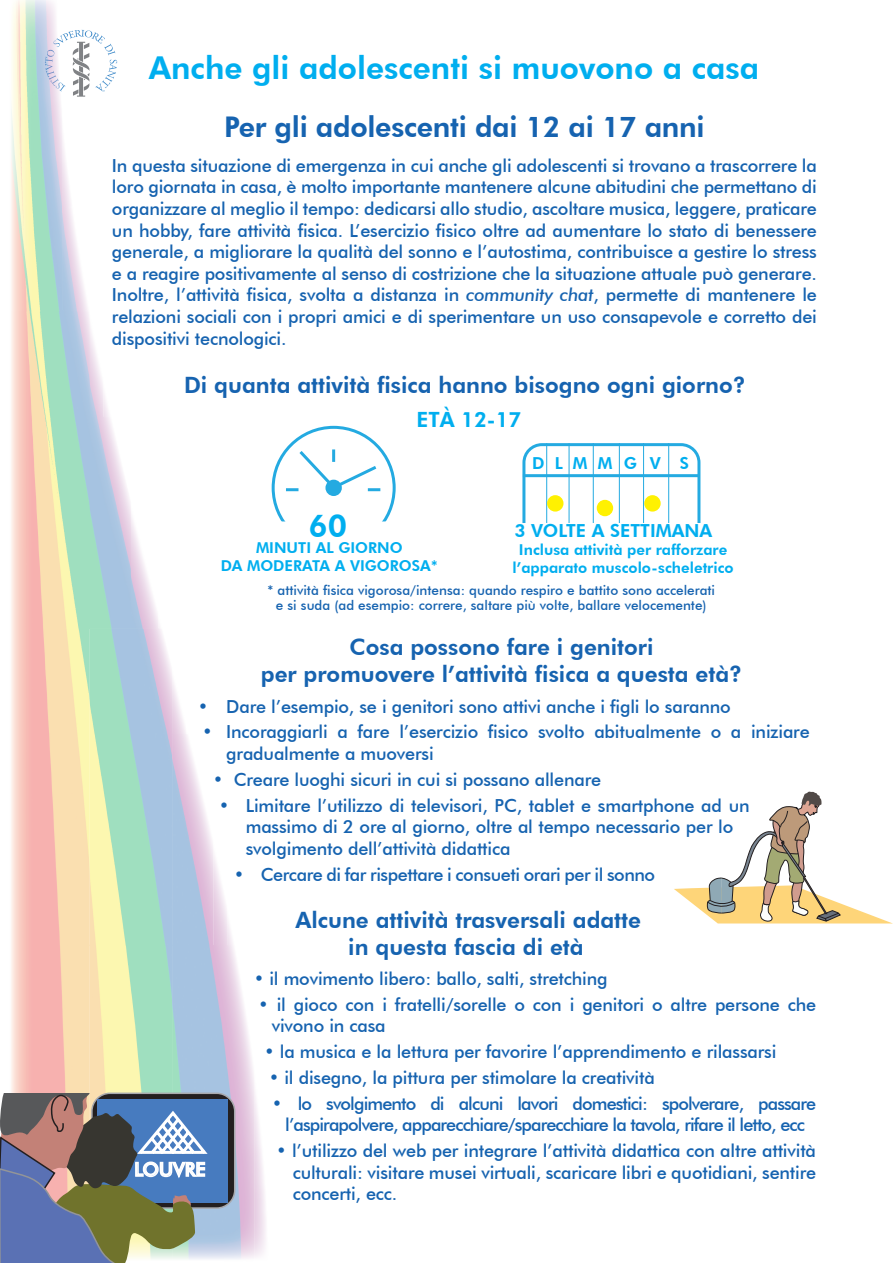
<style>
.page{position:relative;width:893px;height:1263px;background:#fff}
.page>*{position:absolute;margin:0;border:0;box-sizing:border-box;transform-origin:0 0}
.t1{font:800 31.5px "Futura BT";color:#00aeef}
.t2{font:800 28.5px "Futura BT";letter-spacing:-.01em;color:#1663b0}
.t3{font:800 22.5px/27px "Futura BT";color:#1663b0;text-align:center}
.t4{font:800 21px "Futura BT";color:#00aeef}
.t5{font:500 18.9px "Futura BT";color:#fff}
.t6{font:500 18px/21.6px "Futura BT";letter-spacing:-.01em;color:#1663b0}
.t7{font:500 18px/21.6px "Futura BT";letter-spacing:-.05em;color:#1663b0;text-align:center}
.t8{font:800 18px "Futura BT";color:#00aeef}
.t9{font:800 16.5px "Futura BT";color:#00aeef}
.t10{font:800 15px "Futura BT";color:#00aeef}
.t11{font:500 13.5px/15px "Futura BT";color:#1663b0;text-align:center}
.s1{font-style:italic}
</style>
<div class="page">
<svg style="left:62px;top:30px;width:55px;height:67px"></svg>
<img style="left:11px;top:312px;width:79px;height:781px">
<img style="left:11px;top:0;width:51px;height:312px">
<img style="left:62px;top:206px;width:26px;height:106px">
<img style="left:90px;top:629px;width:82px;height:464px">
<img style="left:90px;top:417px;width:41px;height:212px">
<img style="left:90px;top:328px;width:13px;height:89px">
<img style="left:131px;top:523px;width:27px;height:106px">
<img style="left:131px;top:515px;width:2px;height:8px">
<img style="left:172px;top:946px;width:83px;height:313px">
<img style="left:172px;top:734px;width:41px;height:212px">
<img style="left:213px;top:852px;width:14px;height:94px">
<div style="left:272px;top:426px;width:124px;height:124px;border:3px solid #24aae1;border-radius:50%"></div>
<div style="left:325px;top:480px;width:17px;height:16px;border:3px solid #24aae1;border-radius:50%"></div>
<svg style="left:283px;top:446px;width:100px;height:47px"></svg>
<div style="left:279px;top:522px;width:110px;height:30px;background:#fff"></div>
<div style="left:522px;top:443px;width:178px;height:99px;border:3px solid #24aae1;border-radius:18px"></div>
<hr style="left:523px;top:474px;width:175px;height:3px;background:#24aae1">
<hr style="left:546px;top:443px;width:1px;height:98px;background:#24aae1">
<hr style="left:569px;top:443px;width:1px;height:98px;background:#24aae1">
<hr style="left:593px;top:443px;width:1px;height:98px;background:#24aae1">
<hr style="left:619px;top:443px;width:1px;height:98px;background:#24aae1">
<hr style="left:643px;top:443px;width:1px;height:98px;background:#24aae1">
<hr style="left:668px;top:443px;width:1px;height:98px;background:#24aae1">
<div style="left:548px;top:496px;width:15px;height:15px;background:#fff101;border-radius:50%"></div>
<div style="left:547px;top:495px;width:16px;height:17px;border:2px solid #fff101;border-radius:50%"></div>
<div style="left:597px;top:501px;width:15px;height:14px;background:#fff101;border-radius:50%"></div>
<div style="left:597px;top:500px;width:16px;height:16px;border:2px solid #fff101;border-radius:50%"></div>
<div style="left:645px;top:496px;width:15px;height:15px;background:#fff101;border-radius:50%"></div>
<div style="left:644px;top:495px;width:17px;height:17px;border:2px solid #fff101;border-radius:50%"></div>
<div style="left:508px;top:523px;width:212px;height:19px;background:#fff"></div>
<div style="left:92px;top:1093px;width:143px;height:115px;background:#231f20;border-radius:18px"></div>
<div style="left:91px;top:1092px;width:144px;height:117px;border:2px solid #a8a9ad;border-radius:18px"></div>
<div style="left:98px;top:1099px;width:130px;height:104px;background:#477bbf"></div>
<svg style="left:0;top:1093px;width:211px;height:170px"></svg>
<svg style="left:674px;top:792px;width:218px;height:131px"></svg>
<p class="t1" style="left:149px;top:49px;width:612px">Anche gli adolescenti si muovono a casa</p>
<p class="t2" style="left:224px;top:110px;width:482px">Per gli adolescenti dai 12 ai 17 anni</p>
<p class="t6" style="left:112px;top:154px;width:706px;text-align:justify">In questa situazione di emergenza in cui anche gli adolescenti si trovano a trascorrere la loro giornata in casa, è molto importante mantenere alcune abitudini che permettano di organizzare al meglio il tempo: dedicarsi allo studio, ascoltare musica, leggere, praticare un hobby, fare attività fisica. L’esercizio fisico oltre ad aumentare lo stato di benessere generale, a migliorare la qualità del sonno e l’autostima, contribuisce a gestire lo stress e a reagire positivamente al senso di costrizione che la situazione attuale può generare.<br>Inoltre, l’attività fisica, svolta a distanza in <span class="s1">community chat</span>, permette di mantenere le relazioni sociali con i propri amici e di sperimentare un uso consapevole e corretto dei dispositivi tecnologici.</p>
<p class="t3" style="left:184px;top:371px;width:563px">Di quanta attività fisica hanno bisogno ogni giorno?</p>
<p class="t4" style="left:416px;top:407px;width:107px">ETÀ 12-17</p>
<p class="t9" style="left:532px;top:453px;width:158px">D L M M G V S</p>
<p class="t1" style="left:308px;top:507px;width:40px">60</p>
<p class="t10" style="left:256px;top:539px;width:148px">MINUTI AL GIORNO</p>
<p class="t10" style="left:221px;top:557px;width:219px">DA MODERATA A VIGOROSA*</p>
<p class="t8" style="left:515px;top:520px;width:199px">3 VOLTE A SETTIMANA</p>
<p class="t10" style="left:519px;top:540px;width:210px">Inclusa attività per rafforzare</p>
<p class="t10" style="left:513px;top:558px;width:223px">l’apparato muscolo-scheletrico</p>
<p class="t11" style="left:267px;top:583px;width:449px">* attività fisica vigorosa/intensa: quando respiro e battito sono accelerati e si suda (ad esempio: correre, saltare più volte, ballare velocemente)</p>
<p class="t3" style="left:350px;top:634px;width:305px">Cosa possono fare i genitori</p>
<p class="t3" style="left:261px;top:661px;width:483px">per promuovere l’attività fisica a questa età?</p>
<p class="t6" style="left:198px;top:695px;width:535px">• Dare l’esempio, se i genitori sono attivi anche i figli lo saranno</p>
<p class="t6" style="left:226px;top:721px;width:585px;text-indent:-24px">• Incoraggiarli a fare l’esercizio fisico svolto abitualmente o a iniziare gradualmente a muoversi</p>
<p class="t6" style="left:213px;top:768px;width:390px">• Creare luoghi sicuri in cui si possano allenare</p>
<p class="t6" style="left:246px;top:794px;width:505px;text-indent:-27px">• Limitare l’utilizzo di televisori, PC, tablet e smartphone ad un massimo di 2 ore al giorno, oltre al tempo necessario per lo svolgimento dell’attività didattica</p>
<p class="t6" style="left:234px;top:863px;width:423px">• Cercare di far rispettare i consueti orari per il sonno</p>
<p class="t3" style="left:295px;top:906px;width:347px">Alcune attività trasversali adatte in questa fascia di età</p>
<p class="t6" style="left:254px;top:967px;width:355px">• il movimento libero: ballo, salti, stretching</p>
<p class="t6" style="left:272px;top:993px;width:546px;text-indent:-14px">• il gioco con i fratelli/sorelle o con i genitori o altre persone che vivono in casa</p>
<p class="t6" style="left:264px;top:1041px;width:514px">• la musica e la lettura per favorire l’apprendimento e rilassarsi</p>
<p class="t6" style="left:269px;top:1066px;width:388px">• il disegno, la pittura per stimolare la creatività</p>
<p class="t7" style="left:272px;top:1092px;width:546px">• lo svolgimento di alcuni lavori domestici: spolverare, passare l’aspirapolvere, apparecchiare/sparecchiare la tavola, rifare il letto, ecc</p>
<p class="t6" style="left:293px;top:1140px;width:525px;text-align:justify;text-indent:-16px">• l’utilizzo del web per integrare l’attività didattica con altre attività culturali: visitare musei virtuali, scaricare libri e quotidiani, sentire concerti, ecc.</p>
<p class="t5" style="left:134px;top:1158px;width:73px">LOUVRE</p>
</div>
